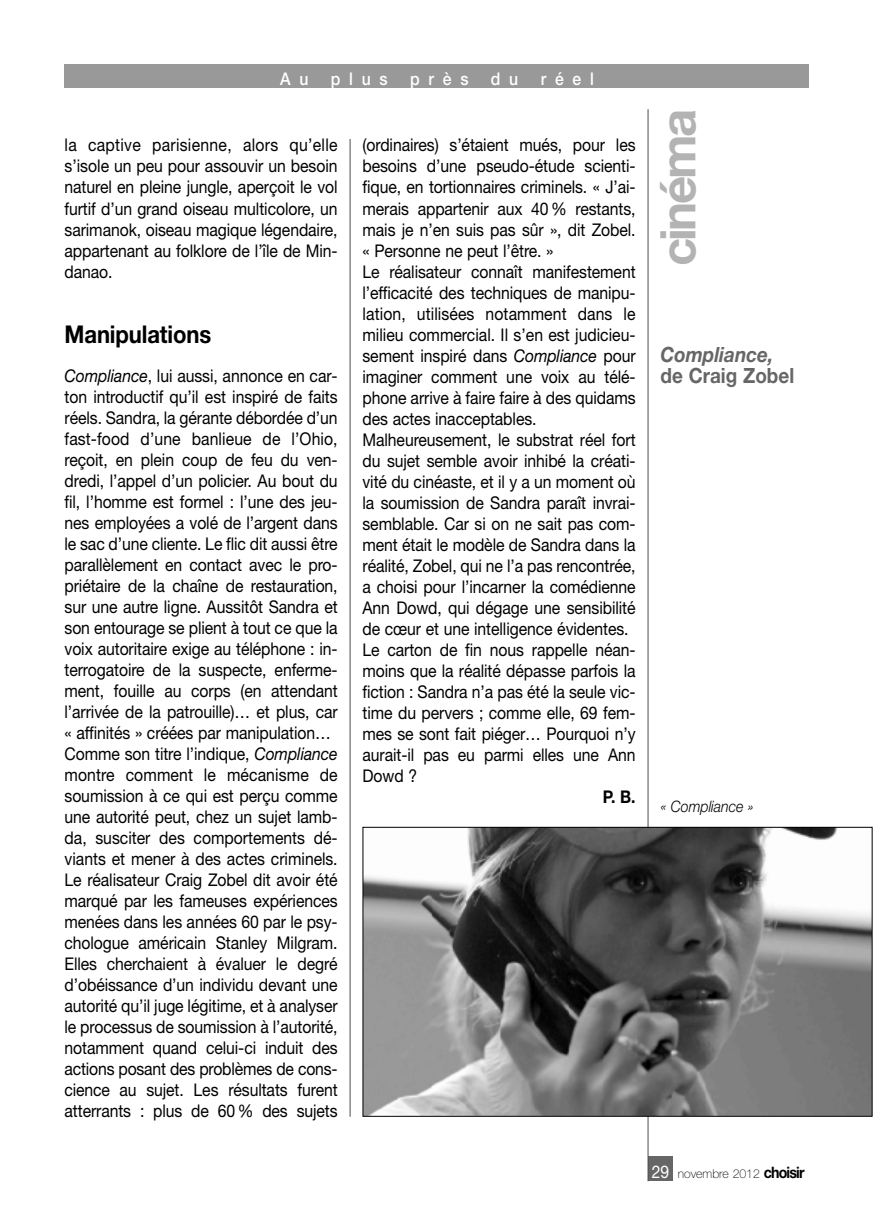
<style>
.page{position:relative;width:874px;height:1221px;background:#fff}
.page>*{position:absolute;margin:0;border:0;box-sizing:border-box;transform-origin:0 0}
.t1{font:700 49px "Helvetica Neue";letter-spacing:-.055em;color:#b3b3b3}
.t2{font:700 24.5px "Helvetica Neue";letter-spacing:-.005em;color:#000;scale:.9 1}
.t3{font:700 21px "Helvetica Neue";color:#666;scale:.9 1}
.t4{font:italic 700 21px "Helvetica Neue";color:#666;scale:.9 1}
.t5{font:17.5px/21px "Helvetica Neue";letter-spacing:-.005em;color:#000;scale:.9 1}
.t6{font:500 17.5px "Helvetica Neue";letter-spacing:.555em;color:#fff;scale:.9 1}
.t7{font:700 17.5px "Helvetica Neue";color:#000;scale:.9 1}
.t8{font:italic 300 15.75px "Helvetica Neue";color:#000;scale:.9 1}
.t9{font:100 12.25px "Helvetica Neue";color:#000}
.s1{font-style:italic}
.s2{font-weight:400;font-size:17.5px;color:#fff}
.s3{font-weight:700;font-size:15.75px}
</style>
<div class="page">
<div style="left:64px;top:64px;width:745px;height:24px;background:#999"></div>
<div style="left:647px;top:1156px;width:25px;height:25px;background:#666"></div>
<hr style="left:647px;top:109px;width:1px;height:1072px;background:#4d4d4d">
<hr style="left:349px;top:139px;width:1px;height:977px;background:#4d4d4d">
<img style="left:364px;top:828px;width:506px;height:286px">
<div style="left:362px;top:826px;width:510px;height:290px;border:1px solid #000"></div>
<p class="t6" style="left:280px;top:72px;width:33px">A u</p>
<p class="t6" style="left:330px;top:72px;width:65px">plus</p>
<p class="t6" style="left:410px;top:72px;width:66px">près</p>
<p class="t6" style="left:490px;top:72px;width:32px">d u</p>
<p class="t6" style="left:540px;top:72px;width:61px">réel</p>
<p class="t5" style="left:64px;top:136px;width:305px;text-align:justify">la captive parisienne, alors qu’elle s’isole un peu pour assouvir un besoin naturel en pleine jungle, aperçoit le vol furtif d’un grand oiseau multicolore, un sarimanok, oiseau magique légendaire, appartenant au folklore de l’île de Min&shy;danao.</p>
<h2 class="t2" style="left:64px;top:326px;width:164px">Manipulations</h2>
<p class="t5" style="left:64px;top:366px;width:305px"><span class="s1">Compliance</span>, lui aussi, annonce en car&shy;ton introductif qu’il est inspiré de faits réels. Sandra, la gérante débordée d’un fast-food d’une banlieue de l’Ohio, reçoit, en plein coup de feu du ven&shy;dredi, l’appel d’un policier. Au bout du fil, l’homme est formel : l’une des jeu&shy;nes employées a volé de l’argent dans le sac d’une cliente. Le flic dit aussi être parallèlement en contact avec le pro&shy;priétaire de la chaîne de restauration, sur une autre ligne. Aussitôt Sandra et son entourage se plient à tout ce que la voix autoritaire exige au téléphone : in&shy;terrogatoire de la suspecte, enferme&shy;ment, fouille au corps (en attendant l’arrivée de la patrouille)… et plus, car « affinités » créées par manipulation… Comme son titre l’indique, <span class="s1">Compliance </span>montre comment le mécanisme de soumission à ce qui est perçu comme une autorité peut, chez un sujet lamb&shy;da, susciter des comportements dé&shy;viants et mener à des actes criminels.<br>Le réalisateur Craig Zobel dit avoir été marqué par les fameuses expériences menées dans les années 60 par le psy&shy;chologue américain Stanley Milgram.<br>Elles cherchaient à évaluer le degré d’obéissance d’un individu devant une autorité qu’il juge légitime, et à analyser le processus de soumission à l’autorité, notamment quand celui-ci induit des actions posant des problèmes de cons&shy;cience au sujet. Les résultats furent atterrants : plus de 60 % des sujets</p>
<p class="t5" style="left:362px;top:136px;width:305px">(ordinaires) s’étaient mués, pour les besoins d’une pseudo-étude scienti&shy;fique, en tortionnaires criminels. « J’ai&shy;merais appartenir aux 40 % restants, mais je n’en suis pas sûr », dit Zobel. « Personne ne peut l’être. »<br>Le réalisateur connaît manifestement l’efficacité des techniques de manipu&shy;lation, utilisées notamment dans le milieu commercial. Il s’en est judicieu&shy;sement inspiré dans <span class="s1">Compliance</span> pour imaginer comment une voix au télé&shy;phone arrive à faire faire à des quidams des actes inacceptables.<br>Malheureusement, le substrat réel fort du sujet semble avoir inhibé la créati&shy;vité du cinéaste, et il y a un moment où la soumission de Sandra paraît invrai&shy;semblable. Car si on ne sait pas com&shy;ment était le modèle de Sandra dans la réalité, Zobel, qui ne l’a pas rencontrée, a choisi pour l’incarner la comédienne Ann Dowd, qui dégage une sensibilité de cœur et une intelligence évidentes.<br>Le carton de fin nous rappelle néan&shy;moins que la réalité dépasse parfois la fiction : Sandra n’a pas été la seule vic&shy;time du pervers ; comme elle, 69 fem&shy;mes se sont fait piéger… Pourquoi n’y aurait-il pas eu parmi elles une Ann Dowd ?</p>
<p class="t7" style="left:602px;top:790px;width:38px">P. B.</p>
<h1 class="t1" style="left:660px;top:266px;width:158px;rotate:-90deg">cinéma</h1>
<p class="t4" style="left:660px;top:346px;width:127px">Compliance,</p>
<p class="t3" style="left:660px;top:367px;width:150px">de Craig Zobel</p>
<p class="t8" style="left:660px;top:800px;width:105px">« Compliance »</p>
<p class="t9" style="left:651px;top:1168px;width:154px"><span class="s2">29</span> novembre 2012 <span class="s3">choisir</span></p>
</div>
